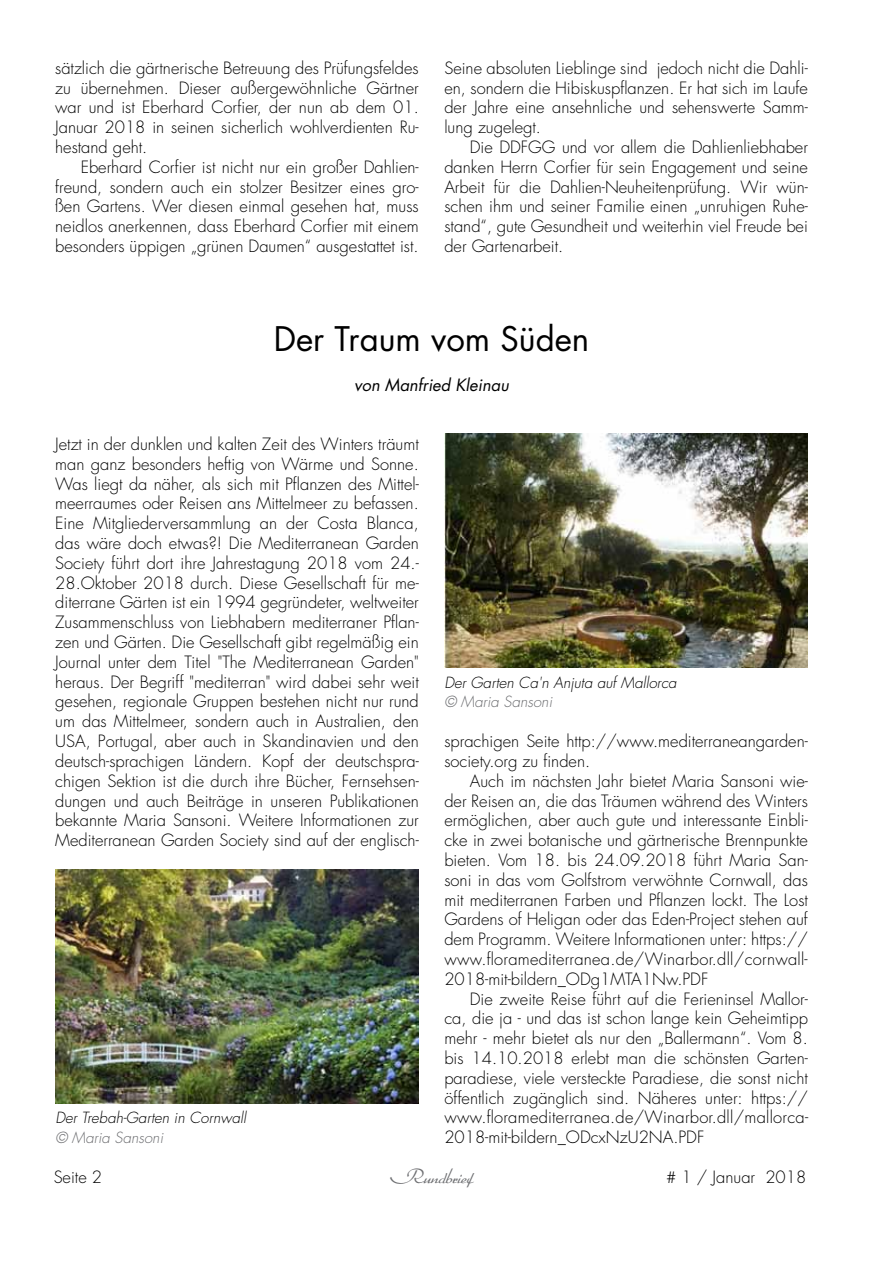
<style>
.page{position:relative;width:893px;height:1263px;background:#fff}
.page>*{position:absolute;margin:0;border:0;box-sizing:border-box;transform-origin:0 0}
.t1{font:33px "Futura Std";color:#000}
.t2{font:300 19.5px "Arabella Pro";color:#6d6e71}
.t3{font:300 16.5px/19.8px "Futura Std";color:#000;text-align:justify}
.t4{font:italic 16.5px "Futura Std";color:#000}
.t5{font:italic 300 15px "Futura Std";color:#000}
.t6{font:italic 300 15px "Futura Std";color:#6d6e71}
</style>
<div class="page">
<img style="left:55px;top:869px;width:364px;height:234px">
<img style="left:444px;top:434px;width:364px;height:234px">
<p class="t3" style="left:55px;top:58px;width:365px">sätzlich die gärtnerische Betreuung des Prüfungsfeldes zu übernehmen. Dieser außergewöhnliche Gärtner war und ist Eberhard Corfier, der nun ab dem 01.<br>Januar 2018 in seinen sicherlich wohlverdienten Ru&shy;hestand geht.</p>
<p class="t3" style="left:55px;top:157px;width:365px;text-indent:26px">Eberhard Corfier ist nicht nur ein großer Dahlien&shy;freund, sondern auch ein stolzer Besitzer eines gro&shy;ßen Gartens. Wer diesen einmal gesehen hat, muss neidlos anerkennen, dass Eberhard Corfier mit einem besonders üppigen „grünen Daumen“ ausgestattet ist.</p>
<p class="t3" style="left:444px;top:58px;width:365px">Seine absoluten Lieblinge sind jedoch nicht die Dahli&shy;en, sondern die Hibiskuspflanzen. Er hat sich im Laufe der Jahre eine ansehnliche und sehenswerte Samm&shy;lung zugelegt.</p>
<p class="t3" style="left:444px;top:138px;width:365px;text-indent:26px">Die DDFGG und vor allem die Dahlienliebhaber danken Herrn Corfier für sein Engagement und seine Arbeit für die Dahlien-Neuheitenprüfung. Wir wün&shy;schen ihm und seiner Familie einen „unruhigen Ruhe&shy;stand“, gute Gesundheit und weiterhin viel Freude bei der Gartenarbeit.</p>
<h1 class="t1" style="left:274px;top:318px;width:317px">Der Traum vom Süden</h1>
<p class="t4" style="left:354px;top:374px;width:156px">von Manfried Kleinau</p>
<p class="t3" style="left:55px;top:435px;width:365px">Jetzt in der dunklen und kalten Zeit des Winters träumt man ganz besonders heftig von Wärme und Sonne.<br>Was liegt da näher, als sich mit Pflanzen des Mittel&shy;meerraumes oder Reisen ans Mittelmeer zu befassen.<br>Eine Mitgliederversammlung an der Costa Blanca, das wäre doch etwas?! Die Mediterranean Garden Society führt dort ihre Jahrestagung 2018 vom 24.- 28.Oktober 2018 durch. Diese Gesellschaft für me&shy;diterrane Gärten ist ein 1994 gegründeter, weltweiter Zusammenschluss von Liebhabern mediterraner Pflan&shy;zen und Gärten. Die Gesellschaft gibt regelmäßig ein Journal unter dem Titel "The Mediterranean Garden" heraus. Der Begriff "mediterran" wird dabei sehr weit gesehen, regionale Gruppen bestehen nicht nur rund um das Mittelmeer, sondern auch in Australien, den USA, Portugal, aber auch in Skandinavien und den deutsch-sprachigen Ländern. Kopf der deutschspra&shy;chigen Sektion ist die durch ihre Bücher, Fernsehsen&shy;dungen und auch Beiträge in unseren Publikationen bekannte Maria Sansoni. Weitere Informationen zur Mediterranean Garden Society sind auf der englisch-</p>
<p class="t5" style="left:55px;top:1109px;width:192px">Der Trebah-Garten in Cornwall</p>
<p class="t6" style="left:55px;top:1128px;width:109px">© Maria Sansoni</p>
<p class="t5" style="left:444px;top:673px;width:234px">Der Garten Ca'n Anjuta auf Mallorca</p>
<p class="t6" style="left:444px;top:693px;width:109px">© Maria Sansoni</p>
<p class="t3" style="left:444px;top:732px;width:365px">sprachigen Seite http://www.mediterraneangarden&shy;society.org zu finden.</p>
<p class="t3" style="left:444px;top:771px;width:365px;text-indent:26px">Auch im nächsten Jahr bietet Maria Sansoni wie&shy;der Reisen an, die das Träumen während des Winters ermöglichen, aber auch gute und interessante Einbli&shy;cke in zwei botanische und gärtnerische Brennpunkte bieten. Vom 18. bis 24.09.2018 führt Maria San&shy;soni in das vom Golfstrom verwöhnte Cornwall, das mit mediterranen Farben und Pflanzen lockt. The Lost Gardens of Heligan oder das Eden-Project stehen auf dem Programm. Weitere Informationen unter: https:// www.floramediterranea.de/Winarbor.dll/cornwall-2018-mit-bildern_ODg1MTA1Nw.PDF</p>
<p class="t3" style="left:444px;top:989px;width:365px;text-indent:26px">Die zweite Reise führt auf die Ferieninsel Mallor&shy;ca, die ja - und das ist schon lange kein Geheimtipp mehr - mehr bietet als nur den „Ballermann“. Vom 8. bis 14.10.2018 erlebt man die schönsten Garten&shy;paradiese, viele versteckte Paradiese, die sonst nicht öffentlich zugänglich sind. Näheres unter: https:// www.floramediterranea.de/Winarbor.dll/mallorca-2018-mit-bildern_ODcxNzU2NA.PDF</p>
<p class="t2" style="left:390px;top:1165px;width:84px">Rundbrief</p>
<p class="t3" style="left:54px;top:1167px;width:50px">Seite 2</p>
<p class="t3" style="left:666px;top:1167px;width:142px"># 1 / Januar 2018</p>
</div>
